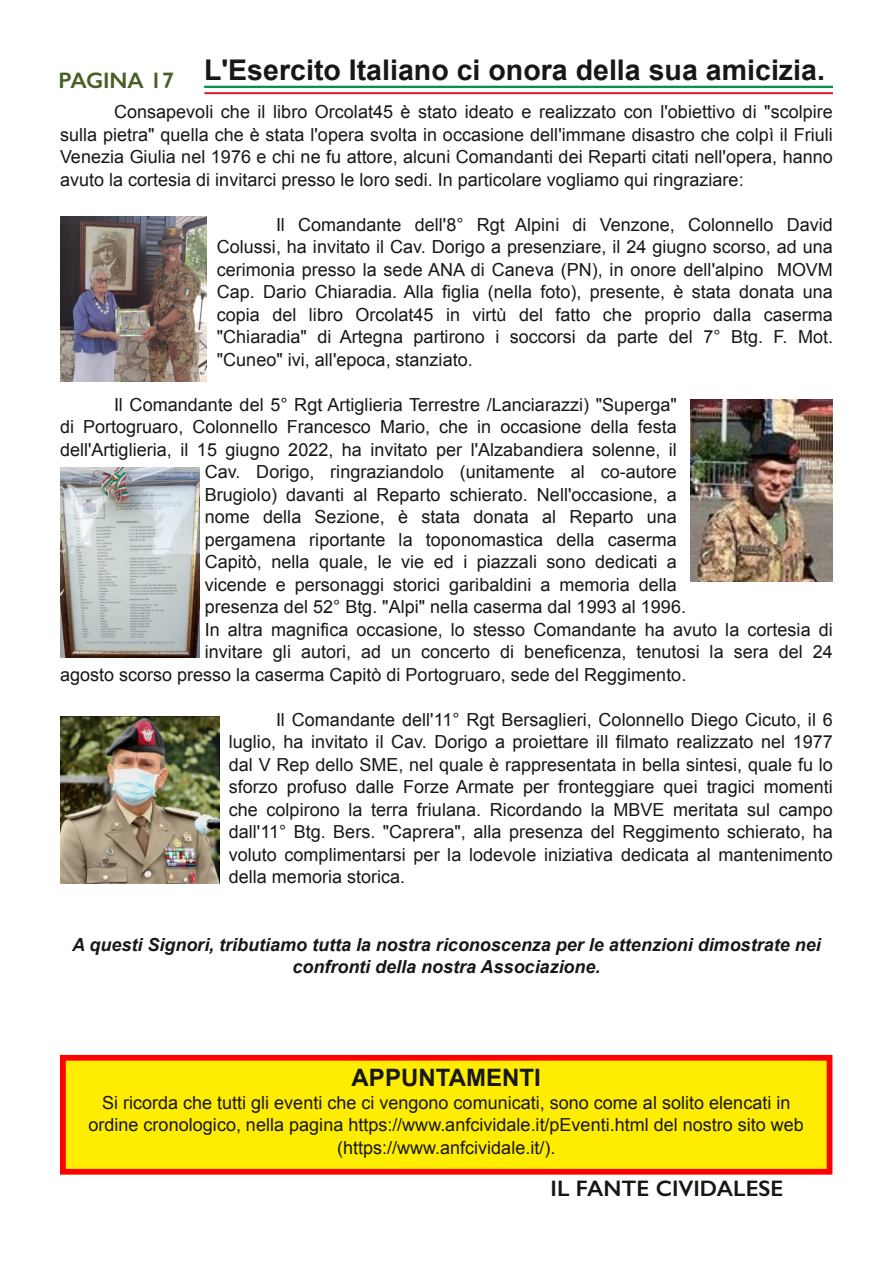
<style>
.page{position:relative;width:893px;height:1263px;background:#fff}
.page>*{position:absolute;margin:0;border:0;box-sizing:border-box;transform-origin:0 0}
.t1{font:700 28.5px "Arial";color:#181715}
.t2{font:700 24px "Arial";letter-spacing:.005em;color:#181715}
.t3{font:600 22.5px "Gill Sans";color:#181715}
.t4{font:600 22.5px "Gill Sans";color:#495e22}
.t5{font:18px/22.5px "Arial";color:#181715;text-align:justify}
.t6{font:italic 700 18px/22.5px "Arial";color:#181715;text-align:center}
</style>
<div class="page">
<img style="left:60px;top:216px;width:147px;height:165px">
<div style="left:63px;top:1058px;width:766px;height:114px;background:#ffed00"></div>
<div style="left:60px;top:1055px;width:772px;height:120px;border:6px solid #f00"></div>
<img style="left:690px;top:400px;width:142px;height:181px">
<img style="left:60px;top:716px;width:160px;height:167px">
<img style="left:60px;top:467px;width:139px;height:190px">
<hr style="left:204px;top:86px;width:629px;height:2px;background:#009246">
<hr style="left:204px;top:92px;width:629px;height:2px;background:#ce2837">
<p class="t4" style="left:58px;top:66px;width:117px">PAGINA 17</p>
<h1 class="t1" style="left:204px;top:55px;width:622px">L'Esercito Italiano ci onora della sua amicizia.</h1>
<p class="t5" style="left:60px;top:101px;width:774px;text-indent:54px">Consapevoli che il libro Orcolat45 è stato ideato e realizzato con l'obiettivo di "scolpire sulla pietra" quella che è stata l'opera svolta in occasione dell'immane disastro che colpì il Friuli Venezia Giulia nel 1976 e chi ne fu attore, alcuni Comandanti dei Reparti citati nell'opera, hanno avuto la cortesia di invitarci presso le loro sedi. In particolare vogliamo qui ringraziare:</p>
<p class="t5" style="left:217px;top:213px;width:618px;text-indent:59px">Il Comandante dell'8° Rgt Alpini di Venzone, Colonnello David Colussi, ha invitato il Cav. Dorigo a presenziare, il 24 giugno scorso, ad una cerimonia presso la sede ANA di Caneva (PN), in onore dell'alpino MOVM Cap. Dario Chiaradia. Alla figlia (nella foto), presente, è stata donata una copia del libro Orcolat45 in virtù del fatto che proprio dalla caserma "Chiaradia" di Artegna partirono i soccorsi da parte del 7° Btg. F. Mot. "Cuneo" ivi, all'epoca, stanziato.</p>
<p class="t5" style="left:114px;top:393px;width:564px">Il Comandante del 5° Rgt Artiglieria Terrestre /Lanciarazzi) "Superga"</p>
<p class="t5" style="left:60px;top:416px;width:618px">di Portogruaro, Colonnello Francesco Mario, che in occasione della festa</p>
<p class="t5" style="left:60px;top:438px;width:618px">dell'Artiglieria, il 15 giugno 2022, ha invitato per l'Alzabandiera solenne, il</p>
<p class="t5" style="left:205px;top:461px;width:474px">Cav. Dorigo, ringraziandolo (unitamente al co-autore</p>
<p class="t5" style="left:205px;top:483px;width:474px">Brugiolo) davanti al Reparto schierato. Nell'occasione, a</p>
<p class="t5" style="left:205px;top:506px;width:474px">nome della Sezione, è stata donata al Reparto una</p>
<p class="t5" style="left:205px;top:528px;width:474px">pergamena riportante la toponomastica della caserma</p>
<p class="t5" style="left:205px;top:551px;width:474px">Capitò, nella quale, le vie ed i piazzali sono dedicati a</p>
<p class="t5" style="left:205px;top:573px;width:474px">vicende e personaggi storici garibaldini a memoria della</p>
<p class="t5" style="left:205px;top:596px;width:483px">presenza del 52° Btg. "Alpi" nella caserma dal 1993 al 1996.</p>
<p class="t5" style="left:205px;top:618px;width:630px">In altra magnifica occasione, lo stesso Comandante ha avuto la cortesia di</p>
<p class="t5" style="left:205px;top:641px;width:630px">invitare gli autori, ad un concerto di beneficenza, tenutosi la sera del 24</p>
<p class="t5" style="left:60px;top:663px;width:628px">agosto scorso presso la caserma Capitò di Portogruaro, sede del Reggimento.</p>
<p class="t5" style="left:229px;top:708px;width:606px;text-indent:47px">Il Comandante dell'11° Rgt Bersaglieri, Colonnello Diego Cicuto, il 6 luglio, ha invitato il Cav. Dorigo a proiettare ill filmato realizzato nel 1977 dal V Rep dello SME, nel quale è rappresentata in bella sintesi, quale fu lo sforzo profuso dalle Forze Armate per fronteggiare quei tragici momenti che colpirono la terra friulana. Ricordando la MBVE meritata sul campo dall'11° Btg. Bers. "Caprera", alla presenza del Reggimento schierato, ha voluto complimentarsi per la lodevole iniziativa dedicata al mantenimento della memoria storica.</p>
<p class="t6" style="left:72px;top:933px;width:750px">A questi Signori, tributiamo tutta la nostra riconoscenza per le attenzioni dimostrate nei confronti della nostra Associazione.</p>
<h2 class="t2" style="left:352px;top:1064px;width:191px">APPUNTAMENTI</h2>
<p class="t5" style="left:88px;top:1091px;width:717px;text-align:center">Si ricorda che tutti gli eventi che ci vengono comunicati, sono come al solito elencati in ordine cronologico, nella pagina https://www.anfcividale.it/pEventi.html del nostro sito web (https://www.anfcividale.it/).</p>
<p class="t3" style="left:550px;top:1175px;width:234px">IL FANTE CIVIDALESE</p>
</div>
